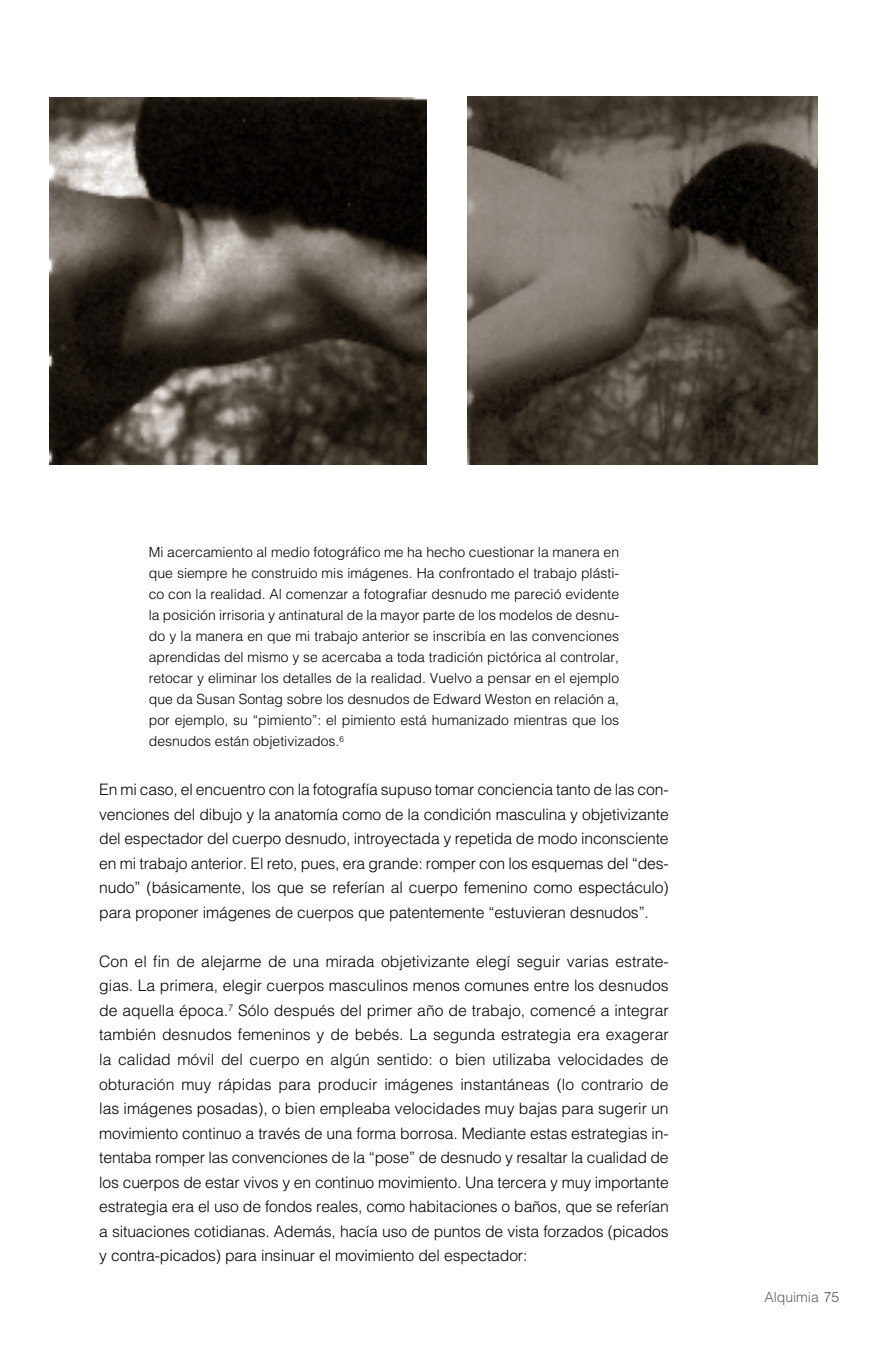
<style>
.page{position:relative;width:893px;height:1365px;background:#fff}
.page>*{position:absolute;margin:0;border:0;box-sizing:border-box;transform-origin:0 0}
.t1{font:300 15.75px/24.5px "Helvetica";letter-spacing:-.01em;color:#000;text-align:justify}
.t2{font:300 14px/21px "Helvetica";color:#000;text-align:justify}
.t3{font:300 14px "Helvetica";color:#5e5e5f}
.s1{color:#4a4b4b}
</style>
<div class="page">
<img style="left:50px;top:98px;width:377px;height:367px">
<img style="left:467px;top:97px;width:351px;height:367px">
<p class="t2" style="left:149px;top:541px;width:472px">Mi acercamiento al medio fotográfico me ha hecho cuestionar la manera en que siempre he construido mis imágenes. Ha confrontado el trabajo plásti&shy;co con la realidad. Al comenzar a fotografiar desnudo me pareció evidente la posición irrisoria y antinatural de la mayor parte de los modelos de desnu&shy;do y la manera en que mi trabajo anterior se inscribía en las convenciones aprendidas del mismo y se acercaba a toda tradición pictórica al controlar, retocar y eliminar los detalles de la realidad. Vuelvo a pensar en el ejemplo que da Susan Sontag sobre los desnudos de Edward Weston en relación a, por ejemplo, su “pimiento”: el pimiento está humanizado mientras que los desnudos están objetivizados.<sup>6</sup></p>
<p class="t1" style="left:99px;top:777px;width:571px">En mi caso, el encuentro con la fotografía supuso tomar conciencia tanto de las con&shy;venciones del dibujo y la anatomía como de la condición masculina y objetivizante del espectador del cuerpo desnudo, introyectada y repetida de modo inconsciente en mi trabajo anterior. El reto, pues, era grande: romper con los esquemas del “des&shy;nudo” (básicamente, los que se referían al cuerpo femenino como espectáculo) para proponer imágenes de cuerpos que patentemente “estuvieran desnudos”.</p>
<p class="t1" style="left:99px;top:948px;width:571px">Con el fin de alejarme de una mirada objetivizante elegí seguir varias estrate&shy;gias. La primera, elegir cuerpos masculinos menos comunes entre los desnudos de aquella época.<sup>7</sup> Sólo después del primer año de trabajo, comencé a integrar también desnudos femeninos y de bebés. La segunda estrategia era exagerar la calidad móvil del cuerpo en algún sentido: o bien utilizaba velocidades de obturación muy rápidas para producir imágenes instantáneas (lo contrario de las imágenes posadas), o bien empleaba velocidades muy bajas para sugerir un movimiento continuo a través de una forma borrosa. Mediante estas estrategias in&shy;tentaba romper las convenciones de la “pose” de desnudo y resaltar la cualidad de los cuerpos de estar vivos y en continuo movimiento. Una tercera y muy importante estrategia era el uso de fondos reales, como habitaciones o baños, que se referían a situaciones cotidianas. Además, hacía uso de puntos de vista forzados (picados y contra-picados) para insinuar el movimiento del espectador:</p>
<p class="t3" style="left:764px;top:1287px;width:76px">Alquimia <span class="s1">75</span></p>
</div>
